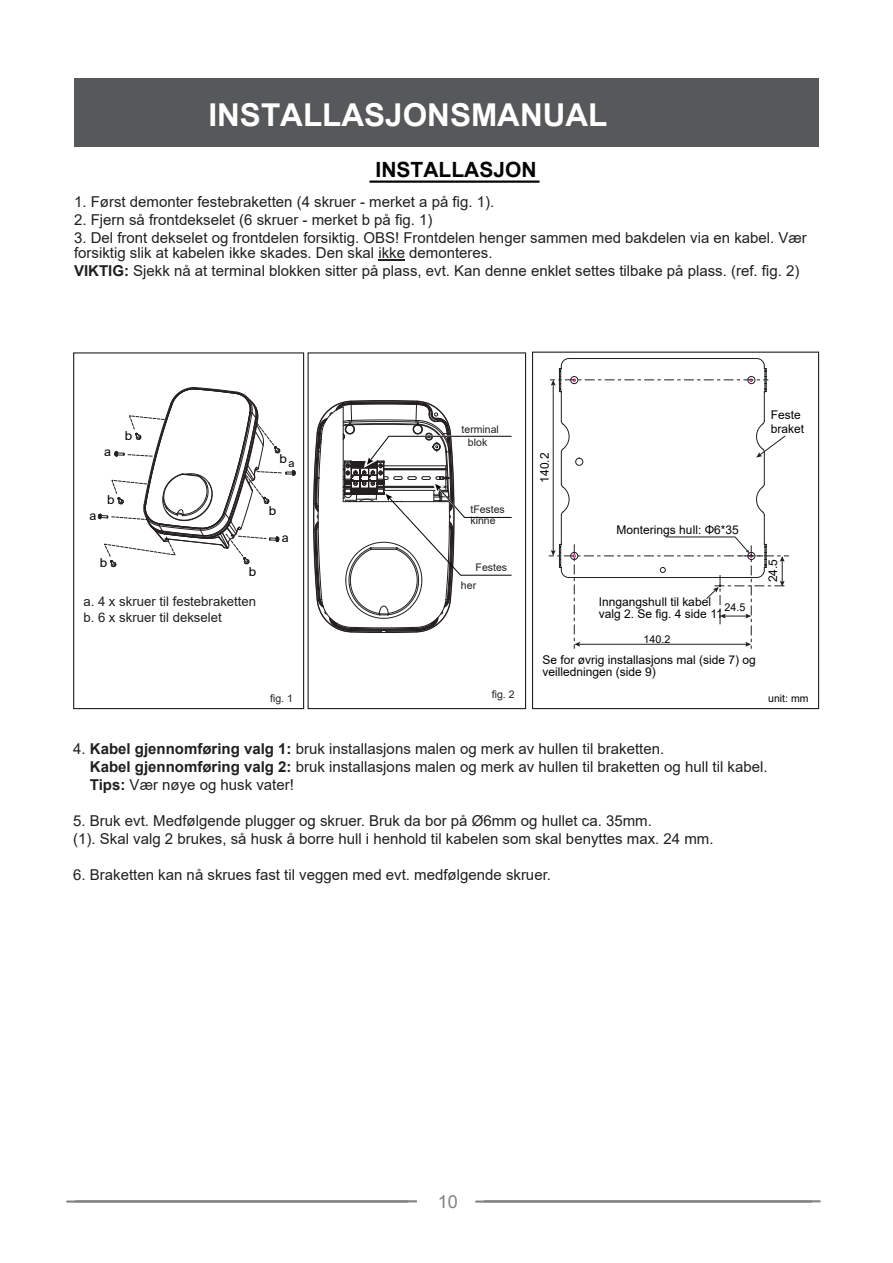
<style>
.page{position:relative;width:893px;height:1263px;background:#fff}
.page>*{position:absolute;margin:0;border:0;box-sizing:border-box;transform-origin:0 0}
.t1{font:700 31.5px "Arial";color:#fff}
.t2{font:700 21px "Arial";color:#030303}
.t3{font:18px "Arial";color:#808285}
.t4{font:15px/18px "Arial";color:#221f1f}
.t5{font:13.2px/15.8px "Arial";color:#221f1f}
.t6{font:12.45px "Arial";color:#030303}
.t7{font:12.3px "Arial";color:#030303;scale:1.1 1}
.t8{font:12px/12px "Arial";color:#030303}
.t9{font:10.95px "Arial";color:#030303}
.t10{font:10.8px "Arial";color:#030303}
.t11{font:10.5px/17.9px "Arial";color:#221f1f}
.t12{font:10.5px "Arial";color:#030303}
.s1{font-weight:700}
</style>
<div class="page">
<hr style="left:76px;top:1200px;width:340px;height:2px;background:#808285">
<hr style="left:485px;top:1200px;width:335px;height:2px;background:#808285">
<hr style="left:67px;top:1200px;width:341px;height:2px;background:#808285">
<hr style="left:476px;top:1200px;width:335px;height:2px;background:#808285">
<hr style="left:369px;top:181px;width:170px;height:2px;background:#030303">
<hr style="left:553px;top:384px;width:1px;height:168px;background:#221f1f">
<div style="left:74px;top:79px;width:745px;height:68px;background:#57585a"></div>
<hr style="left:378px;top:259px;width:27px;height:2px;background:#221f1f">
<div style="left:532px;top:352px;width:287px;height:357px;border:1px solid #221f1f"></div>
<div style="left:575px;top:458px;width:8px;height:8px;border:1px solid #231f20;border-radius:50%"></div>
<hr style="left:561px;top:452px;width:1px;height:32px;background:#231f20">
<hr style="left:764px;top:452px;width:1px;height:32px;background:#231f20">
<svg style="left:550px;top:358px;width:236px;height:100px"></svg>
<svg style="left:549px;top:483px;width:240px;height:166px"></svg>
<hr style="left:697px;top:577px;width:48px;height:1px;background:#231f20">
<div style="left:308px;top:352px;width:218px;height:357px;border:1px solid #221f1f"></div>
<div style="left:73px;top:352px;width:231px;height:357px;border:1px solid #221f1f"></div>
<svg style="left:313px;top:400px;width:199px;height:233px"></svg>
<svg style="left:98px;top:387px;width:198px;height:180px"></svg>
<h1 class="t1" style="left:208px;top:103px;width:401px">INSTALLASJONSMANUAL</h1>
<h2 class="t2" style="left:375px;top:162px;width:163px">INSTALLASJON</h2>
<p class="t4" style="left:74px;top:194px;width:422px">1. Først demonter festebraketten (4 skruer - merket a på fig. 1).</p>
<p class="t4" style="left:74px;top:212px;width:360px">2. Fjern så frontdekselet (6 skruer - merket b på fig. 1)</p>
<p class="t4" style="left:74px;top:232px;width:734px;line-height:15px">3. Del front dekselet og frontdelen forsiktig. OBS! Frontdelen henger sammen med bakdelen via en kabel. Vær forsiktig slik at kabelen ikke skades. Den skal ikke demonteres.</p>
<p class="t4" style="left:74px;top:263px;width:727px"><span class="s1">VIKTIG:</span> Sjekk nå at terminal blokken sitter på plass, evt. Kan denne enklet settes tilbake på plass. (ref. fig. 2)</p>
<p class="t7" style="left:125px;top:431px;width:8px">b</p>
<p class="t11" style="left:462px;top:424px;width:39px;line-height:12.6px;text-align:center">terminal blok</p>
<p class="t8" style="left:771px;top:408px;width:35px;line-height:14.4px">Feste braket</p>
<p class="t6" style="left:104px;top:447px;width:8px">a</p>
<p class="t7" style="left:279px;top:454px;width:8px">b</p>
<p class="t9" style="left:288px;top:459px;width:8px">a</p>
<p class="t8" style="left:540px;top:483px;width:32px;rotate:-90deg">140.2</p>
<p class="t6" style="left:89px;top:511px;width:8px">a</p>
<p class="t7" style="left:107px;top:495px;width:8px">b</p>
<p class="t7" style="left:269px;top:506px;width:8px">b</p>
<p class="t6" style="left:282px;top:533px;width:8px">a</p>
<p class="t11" style="left:470px;top:505px;width:36px;line-height:10.5px">tFestes kinne</p>
<p class="t8" style="left:617px;top:525px;width:124px">Monterings hull: Φ6*35</p>
<p class="t7" style="left:100px;top:558px;width:8px">b</p>
<p class="t7" style="left:249px;top:567px;width:8px">b</p>
<p class="t11" style="left:461px;top:559px;width:48px;text-indent:15px">Festes her</p>
<p class="t8" style="left:768px;top:582px;width:25px;rotate:-90deg">24.5</p>
<p class="t5" style="left:83px;top:595px;width:174px">a. 4 x skruer til festebraketten b. 6 x skruer til dekselet</p>
<p class="t8" style="left:599px;top:596px;width:125px">Inngangshull til kabel valg 2. Se fig. 4 side 11</p>
<p class="t8" style="left:542px;top:655px;width:215px">Se for øvrig installasjons mal (side 7) og veilledningen (side 9)</p>
<p class="t10" style="left:725px;top:603px;width:22px">24.5</p>
<p class="t10" style="left:644px;top:635px;width:28px">140.2</p>
<p class="t11" style="left:270px;top:690px;width:24px">fig. 1</p>
<p class="t11" style="left:492px;top:686px;width:24px">fig. 2</p>
<p class="t12" style="left:768px;top:694px;width:42px">unit: mm</p>
<p class="t4" style="left:90px;top:741px;width:679px;text-indent:-17px">4. <span class="s1">Kabel gjennomføring valg 1:</span> bruk installasjons malen og merk av hullen til braketten.<br><span class="s1">Kabel gjennomføring valg 2:</span> bruk installasjons malen og merk av hullen til braketten og hull til kabel.<br><span class="s1">Tips:</span> Vær nøye og husk vater!</p>
<p class="t4" style="left:73px;top:813px;width:642px">5. Bruk evt. Medfølgende plugger og skruer. Bruk da bor på Ø6mm og hullet ca. 35mm.<br>(1). Skal valg 2 brukes, så husk å borre hull i henhold til kabelen som skal benyttes max. 24 mm.</p>
<p class="t4" style="left:73px;top:867px;width:479px">6. Braketten kan nå skrues fast til veggen med evt. medfølgende skruer.</p>
<p class="t3" style="left:438px;top:1194px;width:22px">10</p>
</div>
